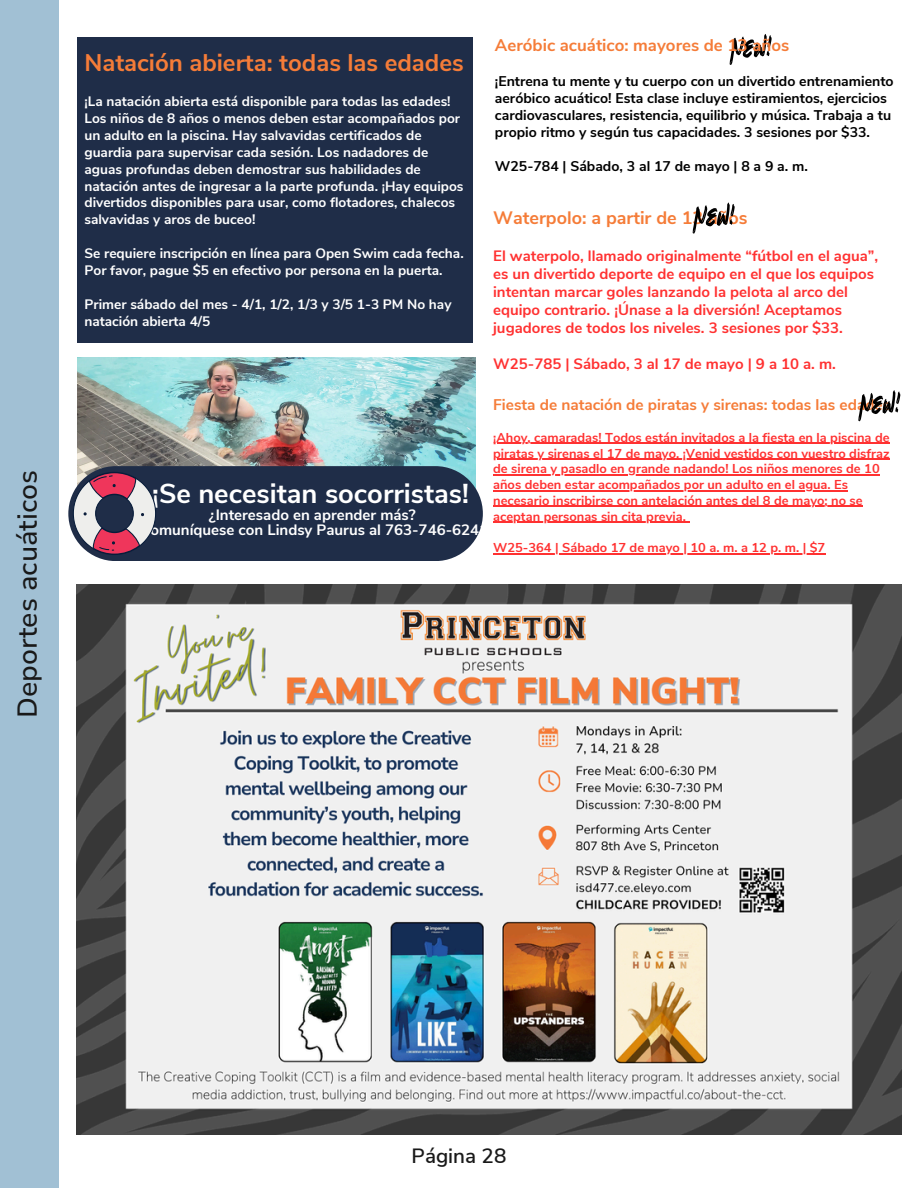
<style>
.page{position:relative;width:918px;height:1188px;background:#fff}
.page>*{position:absolute;margin:0;border:0;box-sizing:border-box;transform-origin:0 0}
.t1{font:700 27.3px "Nunito Sans";color:#fff}
.t2{font:500 27.3px "Nunito Sans 10 pt";color:#191919}
.t3{font:700 24px "Nunito Sans";color:#f57c38}
.t4{font:600 20.7px "Nunito Sans";color:#191919}
.t5{font:700 18px "Nunito Sans";color:#f57c38}
.t6{font:700 16.8px "Nunito Sans";color:#f57c38}
.t7{font:700 15.45px "Nunito Sans";color:#f57c38}
.t8{font:700 15px/18px "Nunito Sans";color:#ff3131}
.t9{font:700 15px/14.7px "Nunito Sans";color:#fff;text-align:center}
.t10{font:700 14.1px/16.8px "Nunito Sans";color:#000}
.t11{font:700 13.65px/16.8px "Nunito Sans";color:#fff}
.t12{font:700 12.9px "Nunito Sans";color:#ff3131}
</style>
<div class="page">
<div style="left:0;top:0;width:59px;height:1188px;background:#a1c0d4"></div>
<div style="left:77px;top:37px;width:396px;height:306px;background:#1f2d48"></div>
<img style="left:76px;top:585px;width:825px;height:550px">
<svg style="left:730px;top:34px;width:42px;height:31px"></svg>
<hr style="left:493px;top:443px;width:397px;height:1px;background:#ff3131">
<hr style="left:493px;top:459px;width:397px;height:1px;background:#ff3131">
<hr style="left:493px;top:474px;width:387px;height:2px;background:#ff3131">
<hr style="left:493px;top:490px;width:355px;height:1px;background:#ff3131">
<hr style="left:493px;top:506px;width:370px;height:1px;background:#ff3131">
<hr style="left:493px;top:522px;width:193px;height:1px;background:#ff3131">
<hr style="left:493px;top:553px;width:332px;height:1px;background:#ff3131">
<svg style="left:693px;top:202px;width:42px;height:32px"></svg>
<svg style="left:858px;top:390px;width:43px;height:32px"></svg>
<img style="left:77px;top:357px;width:399px;height:109px">
<svg style="left:68px;top:466px;width:415px;height:95px;background:#3c425a"></svg>
<h1 class="t2" style="left:9px;top:718px;width:250px;rotate:-90deg">Deportes acuáticos</h1>
<p class="t6" style="left:495px;top:34px;width:296px">Aeróbic acuático: mayores de 13 años</p>
<p class="t10" style="left:495px;top:73px;width:400px">¡Entrena tu mente y tu cuerpo con un divertido entrenamiento aeróbico acuático! Esta clase incluye estiramientos, ejercicios cardiovasculares, resistencia, equilibrio y música. Trabaja a tu propio ritmo y según tus capacidades. 3 sesiones por $33.</p>
<h5 class="t10" style="left:495px;top:158px;width:315px">W25-784 | Sábado, 3 al 17 de mayo | 8 a 9 a. m.</h5>
<p class="t3" style="left:84px;top:47px;width:381px">Natación abierta: todas las edades</p>
<p class="t11" style="left:84px;top:93px;width:381px">¡La natación abierta está disponible para todas las edades!<br>Los niños de 8 años o menos deben estar acompañados por un adulto en la piscina. Hay salvavidas certificados de guardia para supervisar cada sesión. Los nadadores de aguas profundas deben demostrar sus habilidades de natación antes de ingresar a la parte profunda. ¡Hay equipos divertidos disponibles para usar, como flotadores, chalecos salvavidas y aros de buceo!</p>
<h5 class="t11" style="left:84px;top:245px;width:381px">Se requiere inscripción en línea para Open Swim cada fecha.<br>Por favor, pague $5 en efectivo por persona en la puerta.</h5>
<p class="t11" style="left:84px;top:296px;width:369px">Primer sábado del mes - 4/1, 1/2, 1/3 y 3/5 1-3 PM No hay natación abierta 4/5</p>
<p class="t5" style="left:493px;top:206px;width:256px">Waterpolo: a partir de 13 años</p>
<h2 class="t8" style="left:493px;top:247px;width:387px">El waterpolo, llamado originalmente “fútbol en el agua”, es un divertido deporte de equipo en el que los equipos intentan marcar goles lanzando la pelota al arco del equipo contrario. ¡Únase a la diversión! Aceptamos jugadores de todos los niveles. 3 sesiones por $33.</h2>
<p class="t8" style="left:493px;top:355px;width:344px">W25-785 | Sábado, 3 al 17 de mayo | 9 a 10 a. m.</p>
<p class="t7" style="left:493px;top:395px;width:399px">Fiesta de natación de piratas y sirenas: todas las edades</p>
<p class="t12" style="left:493px;top:429px;width:398px">¡Ahoy, camaradas! Todos están invitados a la fiesta en la piscina de</p>
<h4 class="t12" style="left:493px;top:444px;width:398px">piratas y sirenas el 17 de mayo. ¡Venid vestidos con vuestro disfraz</h4>
<h5 class="t12" style="left:493px;top:460px;width:388px">de sirena y pasadlo en grande nadando! Los niños menores de 10</h5>
<h5 class="t12" style="left:493px;top:476px;width:356px">años deben estar acompañados por un adulto en el agua. Es</h5>
<p class="t12" style="left:493px;top:492px;width:371px">necesario inscribirse con antelación antes del 8 de mayo; no se</p>
<h4 class="t12" style="left:493px;top:507px;width:194px">aceptan personas sin cita previa.</h4>
<h5 class="t12" style="left:493px;top:539px;width:334px">W25-364 | Sábado 17 de mayo | 10 a. m. a 12 p. m. | $7</h5>
<p class="t1" style="left:152px;top:475px;width:318px">¡Se necesitan socorristas!</p>
<p class="t9" style="left:140px;top:508px;width:349px">¿Interesado en aprender más?<br>Comuníquese con Lindsy Paurus al 763-746-6241</p>
<h5 class="t4" style="left:412px;top:1142px;width:96px">Página 28</h5>
</div>
